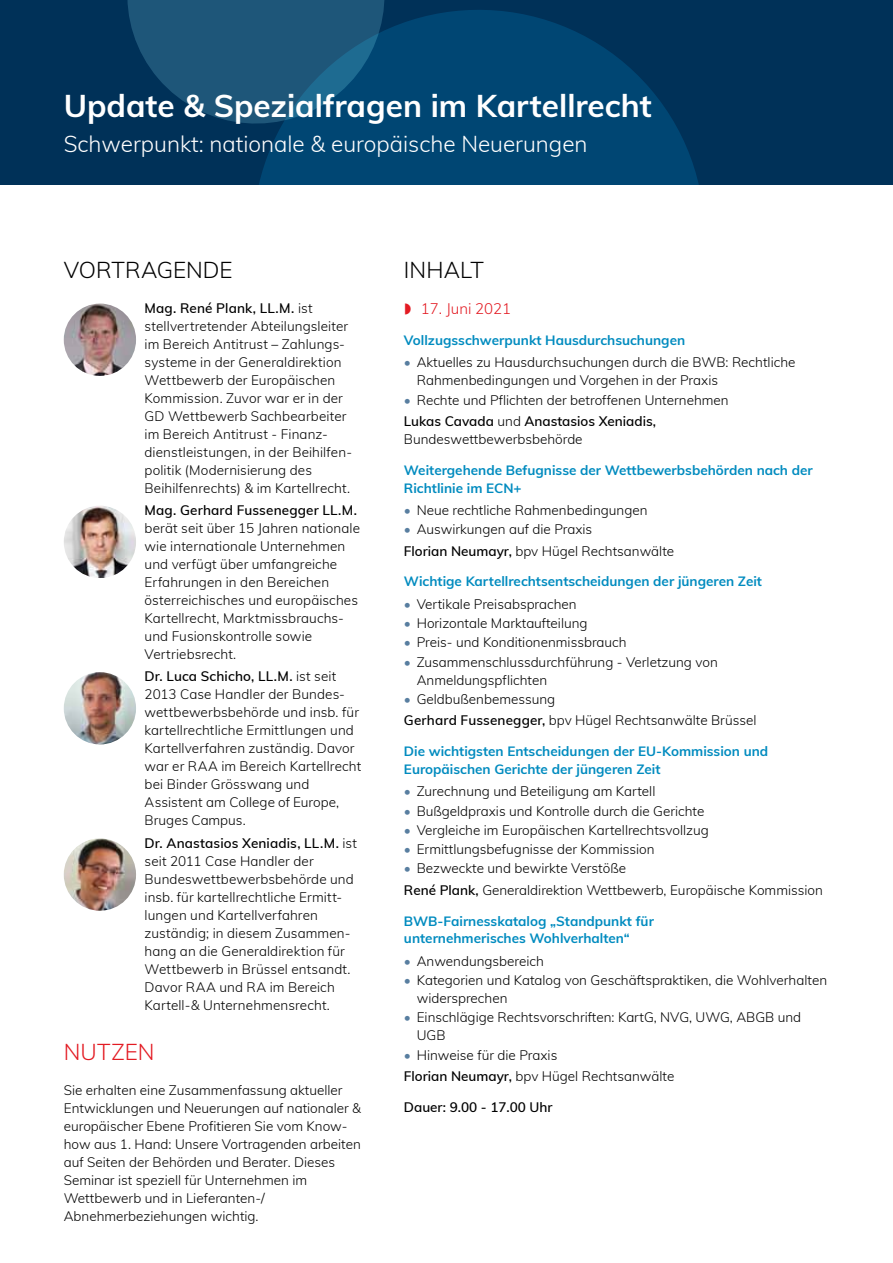
<style>
.page{position:relative;width:893px;height:1263px;background:#fff}
.page>*{position:absolute;margin:0;border:0;box-sizing:border-box;transform-origin:0 0}
.t1{font:700 31.5px "Muli";color:#fff}
.t2{font:300 22.5px "Muli";color:#fff}
.t3{font:300 22.5px "Muli";letter-spacing:.005em;color:#000}
.t4{font:300 22.5px "Muli";color:#e31b23}
.t5{font:300 15px "Muli";color:#e31b23}
.t6{font:300 13.5px/18px "Muli";color:#000}
.t7{font:700 13.5px/18px "Muli";color:#008bbf}
.t8{font:600 13.5px "Muli";letter-spacing:.01em;color:#000}
.s1{font-weight:600}
.s2{color:#587ea0}
</style>
<div class="page">
<div style="left:0;top:0;width:893px;height:185px;background:#003158"></div>
<svg style="left:127px;top:0;width:99px;height:120px"></svg>
<svg style="left:226px;top:0;width:473px;height:185px;fill:#004673"></svg>
<img style="left:64px;top:304px;width:72px;height:72px;border-radius:36px">
<img style="left:64px;top:506px;width:72px;height:72px;border-radius:36px">
<img style="left:64px;top:672px;width:72px;height:72px;border-radius:36px">
<img style="left:64px;top:838px;width:72px;height:73px;border-radius:36px">
<h1 class="t1" style="left:64px;top:82px;width:589px">Update &amp; Spezialfragen im Kartellrecht</h1>
<h2 class="t2" style="left:64px;top:128px;width:525px">Schwerpunkt: nationale &amp; europäische Neuerungen</h2>
<h2 class="t3" style="left:64px;top:253px;width:49px">Vortragende</h2>
<p class="t6" style="left:145px;top:298px;width:207px"><span class="s1">Mag. René Plank, LL.M.</span> ist stellvertretender Abteilungsleiter im Bereich Antitrust – Zahlungs&shy;systeme in der Generaldirektion<br>Wettbewerb der Europäischen<br>Kommission. Zuvor war er in der<br>GD Wettbewerb Sachbearbeiter im Bereich Antitrust - Finanz&shy;dienstleistungen, in der Beihilfen&shy;politik (Modernisierung des<br>Beihilfenrechts) &amp; im Kartellrecht.</p>
<p class="t8" style="left:145px;top:500px;width:214px">Mag. Gerhard Fussenegger LL.M.</p>
<p class="t6" style="left:145px;top:518px;width:217px">berät seit über 15 Jahren nationale wie internationale Unternehmen und verfügt über umfangreiche<br>Erfahrungen in den Bereichen österreichisches und europäisches<br>Kartellrecht, Marktmissbrauchs&shy;und Fusionskontrolle sowie<br>Vertriebsrecht.</p>
<p class="t6" style="left:145px;top:667px;width:218px"><span class="s1">Dr. Luca Schicho, LL.M.</span> ist seit<br>2013 Case Handler der Bundes&shy;wettbewerbsbehörde und insb. für kartellrechtliche Ermittlungen und<br>Kartellverfahren zuständig. Davor war er RAA im Bereich Kartellrecht bei Binder Grösswang und<br>Assistent am College of Europe,<br>Bruges Campus.</p>
<p class="t6" style="left:145px;top:833px;width:214px"><span class="s1">Dr. Anastasios Xeniadis, LL.M.</span> ist seit 2011 Case Handler der<br>Bundeswettbewerbsbehörde und insb. für kartellrechtliche Ermitt&shy;lungen und Kartellverfahren zuständig; in diesem Zusammen&shy;hang an die Generaldirektion für<br>Wettbewerb in Brüssel entsandt.<br>Davor RAA und RA im Bereich<br>Kartell-&amp; Unternehmensrecht.</p>
<h2 class="t4" style="left:64px;top:1036px;width:32px">Nutzen</h2>
<p class="t6" style="left:64px;top:1081px;width:299px">Sie erhalten eine Zusammenfassung aktueller Entwicklungen und Neuerungen auf nationaler &amp; europäischer Ebene Profitieren Sie vom Know&shy;how aus 1. Hand: Unsere Vortragenden arbeiten auf Seiten der Behörden und Berater. Dieses Seminar ist speziell für Unternehmen im Wettbewerb und in Lieferanten-/ Abnehmerbeziehungen wichtig.</p>
<h2 class="t3" style="left:404px;top:253px;width:81px">INHALT</h2>
<p class="t5" style="left:421px;top:298px;width:92px">17. Juni 2021</p>
<p class="t7" style="left:404px;top:330px;width:283px">Vollzugsschwerpunkt Hausdurchsuchungen</p>
<p class="t6" style="left:417px;top:353px;width:380px;text-indent:-13px"><span class="s2">•</span> Aktuelles zu Hausdurchsuchungen durch die BWB: Rechtliche<br>Rahmenbedingungen und Vorgehen in der Praxis</p>
<p class="t6" style="left:404px;top:388px;width:326px;line-height:21.5px"><span class="s2">•</span> Rechte und Pflichten der betroffenen Unternehmen<br><span class="s1">Lukas Cavada</span> und <span class="s1">Anastasios Xeniadis,</span></p>
<p class="t6" style="left:404px;top:429px;width:180px">Bundeswettbewerbsbehörde</p>
<p class="t7" style="left:404px;top:460px;width:410px">Weitergehende Befugnisse der Wettbewerbsbehörden nach der<br>Richtlinie im ECN</p>
<p class="t7" style="left:514px;top:478px;width:10px">+</p>
<p class="t6" style="left:404px;top:500px;width:245px"><span class="s2">•</span> Neue rechtliche Rahmenbedingungen</p>
<p class="t6" style="left:404px;top:518px;width:272px;line-height:21.5px"><span class="s2">•</span> Auswirkungen auf die Praxis<br><span class="s1">Florian Neumayr,</span> bpv Hügel Rechtsanwälte</p>
<p class="t7" style="left:404px;top:572px;width:360px">Wichtige Kartellrechtsentscheidungen der jüngeren Zeit</p>
<p class="t6" style="left:404px;top:594px;width:174px"><span class="s2">•</span> Vertikale Preisabsprachen</p>
<p class="t6" style="left:404px;top:613px;width:185px"><span class="s2">•</span> Horizontale Marktaufteilung</p>
<p class="t6" style="left:404px;top:633px;width:224px"><span class="s2">•</span> Preis- und Konditionenmissbrauch</p>
<p class="t6" style="left:417px;top:652px;width:303px;text-indent:-13px"><span class="s2">•</span> Zusammenschlussdurchführung - Verletzung von<br>Anmeldungspflichten</p>
<p class="t6" style="left:404px;top:687px;width:354px;line-height:21.5px"><span class="s2">•</span> Geldbußenbemessung<br><span class="s1">Gerhard Fussenegger,</span> bpv Hügel Rechtsanwälte Brüssel</p>
<p class="t7" style="left:404px;top:741px;width:366px">Die wichtigsten Entscheidungen der EU-Kommission und -Europäischen Gerichte der jüngeren Zeit</p>
<p class="t6" style="left:404px;top:782px;width:253px"><span class="s2">•</span> Zurechnung und Beteiligung am Kartell</p>
<p class="t6" style="left:404px;top:801px;width:302px"><span class="s2">•</span> Bußgeldpraxis und Kontrolle durch die Gerichte</p>
<p class="t6" style="left:404px;top:820px;width:306px"><span class="s2">•</span> Vergleiche im Europäischen Kartellrechtsvollzug</p>
<p class="t6" style="left:404px;top:839px;width:252px"><span class="s2">•</span> Ermittlungsbefugnisse der Kommission</p>
<p class="t6" style="left:404px;top:857px;width:420px;line-height:21.5px"><span class="s2">•</span> Bezweckte und bewirkte Verstöße<br><span class="s1">René Plank,</span> Generaldirektion Wettbewerb, Europäische Kommission</p>
<p class="t7" style="left:404px;top:911px;width:251px">BWB-Fairnesskatalog „Standpunkt für unternehmerisches Wohlverhalten“</p>
<p class="t6" style="left:404px;top:951px;width:141px"><span class="s2">•</span> Anwendungsbereich</p>
<p class="t6" style="left:417px;top:970px;width:412px;text-indent:-13px"><span class="s2">•</span> Kategorien und Katalog von Geschäftspraktiken, die Wohlverhalten widersprechen</p>
<p class="t6" style="left:417px;top:1008px;width:386px;text-indent:-13px"><span class="s2">•</span> Einschlägige Rechtsvorschriften: KartG, NVG, UWG, ABGB und<br>UGB</p>
<p class="t6" style="left:404px;top:1043px;width:272px;line-height:21.5px"><span class="s2">•</span> Hinweise für die Praxis<br><span class="s1">Florian Neumayr,</span> bpv Hügel Rechtsanwälte</p>
<p class="t8" style="left:404px;top:1097px;width:150px">Dauer: 9.00 - 17.00 Uhr</p>
</div>
